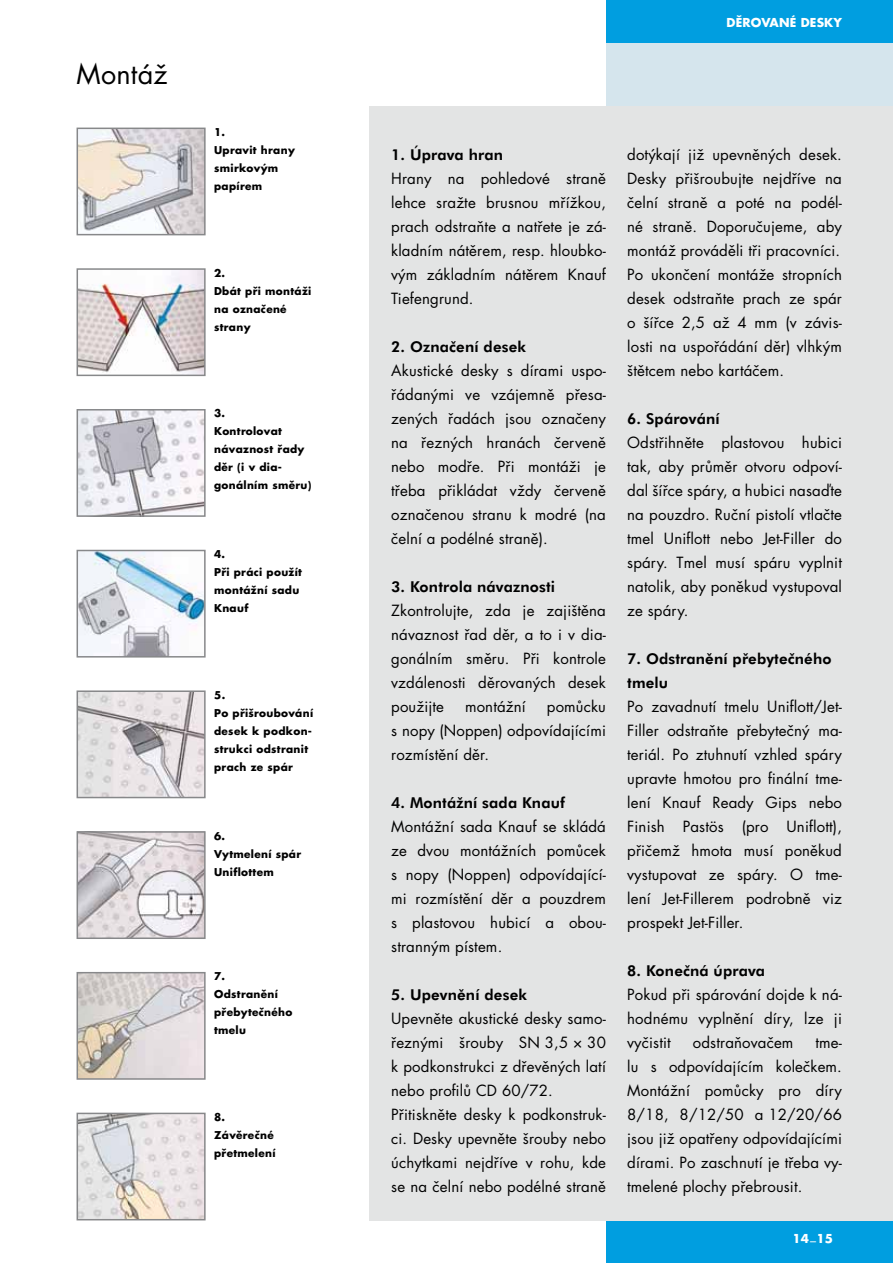
<style>
.page{position:relative;width:893px;height:1263px;background:#fff}
.page>*{position:absolute;margin:0;border:0;box-sizing:border-box;transform-origin:0 0}
.t1{font:27px "Futura CE";letter-spacing:.01em;color:#000}
.t2{font:15px/24px "Futura CE";letter-spacing:.01em;color:#000;text-align:justify}
.t3{font:800 15px/24px "Futura AT";letter-spacing:.01em;color:#000}
.t4{font:700 12px "Futura CE";letter-spacing:.01em;color:#fff}
.t5{font:700 10.5px/18px "Futura CE";letter-spacing:.03em;color:#000}
</style>
<div class="page">
<div style="left:606px;top:0;width:287px;height:1239px;background:#d5e5ed"></div>
<div style="left:606px;top:0;width:287px;height:43px;background:#009ee0"></div>
<div style="left:606px;top:1220px;width:287px;height:43px;background:#009ee0"></div>
<div style="left:370px;top:106px;width:523px;height:1114px;background:#e3e4e4"></div>
<img style="left:80px;top:131px;width:123px;height:101px">
<div style="left:77px;top:128px;width:129px;height:107px;border:2px solid #87888a"></div>
<img style="left:80px;top:271px;width:123px;height:102px">
<div style="left:77px;top:268px;width:129px;height:108px;border:2px solid #87888a"></div>
<img style="left:80px;top:412px;width:123px;height:102px">
<div style="left:77px;top:409px;width:129px;height:108px;border:2px solid #87888a"></div>
<img style="left:80px;top:553px;width:123px;height:101px">
<div style="left:77px;top:550px;width:129px;height:107px;border:2px solid #87888a"></div>
<img style="left:80px;top:693px;width:123px;height:102px">
<div style="left:77px;top:690px;width:129px;height:108px;border:2px solid #87888a"></div>
<img style="left:80px;top:834px;width:123px;height:102px">
<div style="left:77px;top:831px;width:129px;height:108px;border:2px solid #87888a"></div>
<img style="left:80px;top:975px;width:123px;height:102px">
<div style="left:77px;top:972px;width:129px;height:108px;border:2px solid #87888a"></div>
<img style="left:80px;top:1116px;width:123px;height:101px">
<div style="left:77px;top:1113px;width:129px;height:107px;border:2px solid #87888a"></div>
<h1 class="t1" style="left:77px;top:59px;width:93px">Montáž</h1>
<p class="t5" style="left:214px;top:123px;width:82px">1.<br>Upravit hrany smirkovým papírem</p>
<p class="t5" style="left:214px;top:264px;width:99px">2.<br>Dbát při montáži na označené strany</p>
<p class="t5" style="left:214px;top:404px;width:99px">3.<br>Kontrolovat návaznost řady děr (i v dia&shy;gonálním směru)</p>
<p class="t5" style="left:214px;top:545px;width:89px">4.<br>Při práci použít montážní sadu<br>Knauf</p>
<p class="t5" style="left:214px;top:686px;width:101px">5.<br>Po přišroubování desek k podkon&shy;strukci odstranit prach ze spár</p>
<p class="t5" style="left:214px;top:827px;width:89px">6.<br>Vytmelení spár<br>Uniflottem</p>
<p class="t5" style="left:214px;top:967px;width:80px">7.<br>Odstranění přebytečného tmelu</p>
<p class="t5" style="left:214px;top:1108px;width:63px">8.<br>Závěrečné přetmelení</p>
<p class="t4" style="left:727px;top:14px;width:117px">DĚROVANÉ DESKY</p>
<p class="t3" style="left:391px;top:142px;width:113px">1. Úprava hran</p>
<p class="t2" style="left:391px;top:167px;width:216px">Hrany na pohledové straně lehce sražte brusnou mřížkou, prach odstraňte a natřete je zá&shy;kladním nátěrem, resp. hloubko&shy;vým základním nátěrem Knauf Tiefengrund.</p>
<p class="t3" style="left:391px;top:334px;width:136px">2. Označení desek</p>
<p class="t2" style="left:391px;top:359px;width:216px">Akustické desky s dírami uspo&shy;řádanými ve vzájemně přesa&shy;zených řadách jsou označeny na řezných hranách červeně nebo modře. Při montáži je třeba přikládat vždy červeně označenou stranu k modré (na čelní a podélné straně).</p>
<p class="t3" style="left:391px;top:574px;width:165px">3. Kontrola návaznosti</p>
<p class="t2" style="left:391px;top:599px;width:216px">Zkontrolujte, zda je zajištěna návaznost řad děr, a to i v dia&shy;gonálním směru. Při kontrole vzdálenosti děrovaných desek použijte</p>
<p class="t2" style="left:391px;top:695px;width:216px;text-indent:156px">pomůcku s nopy (Noppen) odpovídajícími rozmístění děr.</p>
<p class="t3" style="left:391px;top:790px;width:175px">4. Montážní sada Knauf</p>
<p class="t2" style="left:391px;top:815px;width:216px">Montážní sada Knauf se skládá ze dvou montážních pomůcek s nopy (Noppen) odpovídající&shy;mi rozmístění děr a pouzdrem s plastovou hubicí a obou&shy;stranným pístem.</p>
<p class="t3" style="left:391px;top:982px;width:137px">5. Upevnění desek</p>
<p class="t2" style="left:391px;top:1007px;width:216px;text-align:left">Upevněte akustické desky samo&shy;řeznými šrouby SN 3,5 × 30 k podkonstrukci z dřevěných latí nebo profilů CD 60/72.<br>Přitiskněte desky k podkonstruk&shy;ci. Desky upevněte šrouby nebo úchytkami nejdříve v rohu, kde se na čelní nebo podélné straně</p>
<p class="t2" style="left:465px;top:695px;width:62px">montážní</p>
<p class="t2" style="left:627px;top:143px;width:216px;text-align:left">dotýkají již upevněných desek.<br>Desky přišroubujte nejdříve na čelní straně a poté na podél&shy;né straně. Doporučujeme, aby montáž prováděli tři pracovníci.<br>Po ukončení montáže stropních desek odstraňte prach ze spár o šířce 2,5 až 4 mm (v závis&shy;losti na uspořádání děr) vlhkým štětcem nebo kartáčem.</p>
<p class="t3" style="left:627px;top:406px;width:94px">6. Spárování</p>
<p class="t2" style="left:627px;top:431px;width:216px">Odstřihněte plastovou hubici tak, aby průměr otvoru odpoví&shy;dal šířce spáry, a hubici nasaďte na pouzdro. Ruční pistolí vtlačte tmel Uniflott nebo Jet-Filler do spáry. Tmel musí spáru vyplnit natolik, aby poněkud vystupoval ze spáry.</p>
<p class="t3" style="left:627px;top:646px;width:206px">7. Odstranění přebytečného tmelu</p>
<p class="t2" style="left:627px;top:695px;width:216px">Po zavadnutí tmelu Uniflott/Jet-Filler odstraňte přebytečný ma&shy;teriál. Po ztuhnutí vzhled spáry upravte hmotou pro finální tme&shy;lení Knauf Ready Gips nebo Finish Pastös (pro Uniflott), přičemž hmota musí poněkud vystupovat ze spáry. O tme&shy;lení Jet-Fillerem podrobně viz prospekt Jet-Filler.</p>
<p class="t3" style="left:627px;top:958px;width:139px">8. Konečná úprava</p>
<p class="t2" style="left:627px;top:983px;width:216px">Pokud při spárování dojde k ná&shy;hodnému vyplnění díry, lze ji vyčistit</p>
<p class="t2" style="left:693px;top:1031px;width:102px">odstraňovačem</p>
<p class="t2" style="left:627px;top:1031px;width:216px;text-indent:188px">tme&shy;lu s odpovídajícím kolečkem.<br>Montážní pomůcky pro díry 8/18, 8/12/50 a 12/20/66 jsou již opatřeny odpovídajícími dírami. Po zaschnutí je třeba vy&shy;tmelené plochy přebrousit.</p>
<p class="t4" style="left:792px;top:1230px;width:42px">14_15</p>
</div>
